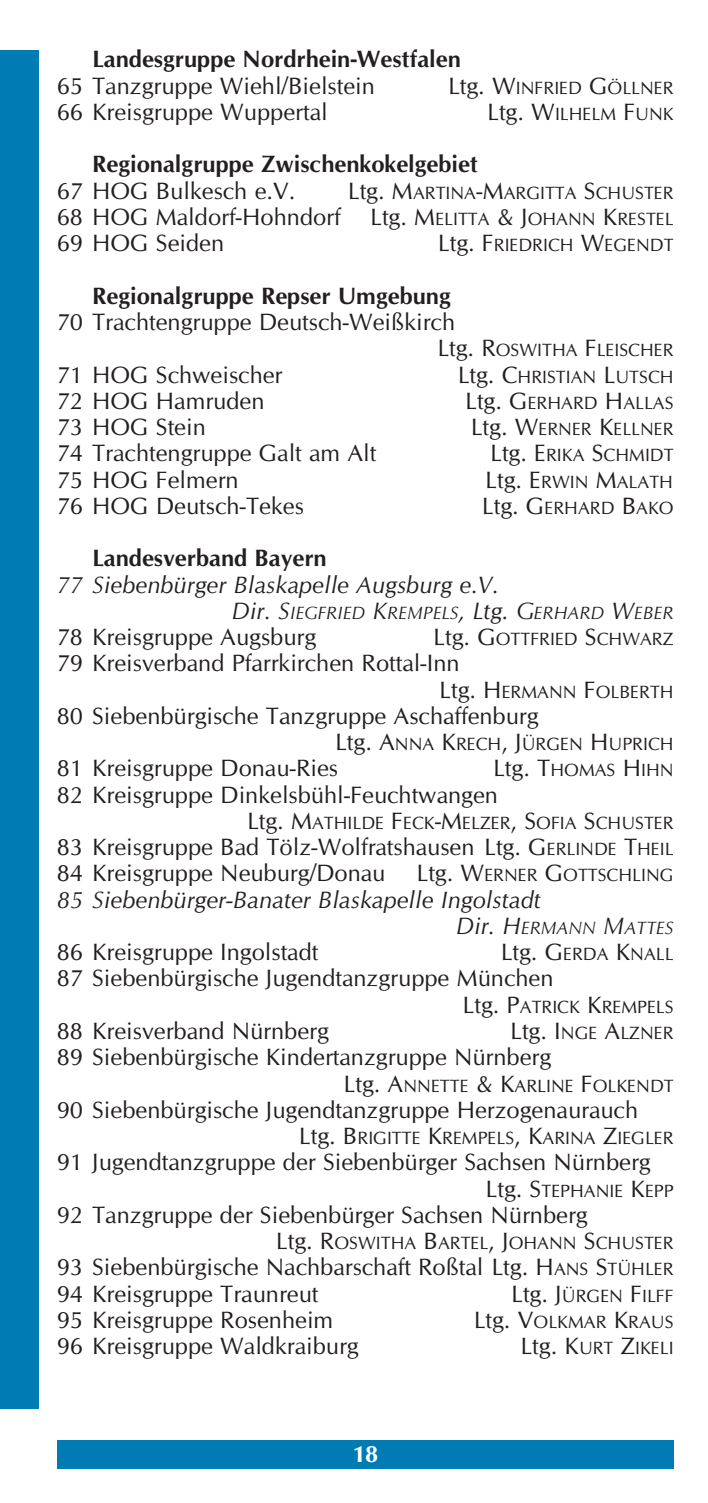
<style>
.page{position:relative;width:708px;height:1503px;background:#fff}
.page>*{position:absolute;margin:0;border:0;box-sizing:border-box;transform-origin:0 0}
.t1{font:23.75px/26.2px "CG Omega";color:#231f20}
.t2{font:700 23.75px "CG Omega";color:#231f20}
.t3{font:italic 23.75px "CG Omega";color:#231f20}
.t4{font:700 23.75px "CG Omega";color:#fff}
.t5{font:17.75px "CG Omega";color:#231f20}
.t6{font:italic 17.75px "CG Omega";color:#231f20}
.s1{font-size:23.75px}
.s2{font-size:17.75px}
</style>
<div class="page">
<div style="left:57px;top:1440px;width:616px;height:28px;background:#007bb4"></div>
<div style="left:0;top:50px;width:39px;height:1358px;background:#007bb4"></div>
<p class="t2" style="left:92px;top:50px;width:370px">Landesgruppe Nordrhein-Westfalen</p>
<p class="t1" style="left:57px;top:74px;width:319px">65 Tanzgruppe Wiehl/Bielstein</p>
<p class="t5" style="left:448px;top:80px;width:227px"><span class="s1">Ltg. W</span>INFRIED <span class="s1">G</span>ÖLLNER</p>
<p class="t1" style="left:57px;top:100px;width:272px">66 Kreisgruppe Wuppertal</p>
<p class="t5" style="left:487px;top:107px;width:188px"><span class="s1">Ltg. W</span>ILHELM <span class="s1">F</span>UNK</p>
<p class="t2" style="left:92px;top:155px;width:387px">Regionalgruppe Zwischenkokelgebiet</p>
<p class="t1" style="left:57px;top:179px;width:240px">67 HOG Bulkesch e.V.</p>
<p class="t5" style="left:348px;top:185px;width:327px"><span class="s1">Ltg. M</span>ARTINA<span class="s1">-M</span>ARGITTA <span class="s1">S</span>CHUSTER</p>
<p class="t1" style="left:57px;top:205px;width:618px">68 HOG Maldorf-Hohndorf Ltg. M<span class="s2">ELITTA</span> &amp; J<span class="s2">OHANN</span> K<span class="s2">RESTEL<br></span>69 HOG Seiden</p>
<p class="t5" style="left:438px;top:238px;width:237px"><span class="s1">Ltg. F</span>RIEDRICH <span class="s1">W</span>EGENDT</p>
<p class="t2" style="left:92px;top:286px;width:360px">Regionalgruppe Repser Umgebung</p>
<p class="t1" style="left:57px;top:310px;width:400px">70 Trachtengruppe Deutsch-Weißkirch</p>
<p class="t5" style="left:437px;top:343px;width:238px"><span class="s1">Ltg. R</span>OSWITHA <span class="s1">F</span>LEISCHER</p>
<p class="t1" style="left:57px;top:363px;width:227px">71 HOG Schweischer</p>
<p class="t5" style="left:457px;top:369px;width:217px"><span class="s1">Ltg. C</span>HRISTIAN <span class="s1">L</span>UTSCH</p>
<p class="t1" style="left:57px;top:389px;width:209px">72 HOG Hamruden</p>
<p class="t5" style="left:465px;top:395px;width:210px"><span class="s1">Ltg. G</span>ERHARD <span class="s1">H</span>ALLAS</p>
<p class="t1" style="left:57px;top:415px;width:151px">73 HOG Stein</p>
<p class="t5" style="left:470px;top:422px;width:204px"><span class="s1">Ltg. W</span>ERNER <span class="s1">K</span>ELLNER</p>
<p class="t1" style="left:57px;top:442px;width:321px">74 Trachtengruppe Galt am Alt</p>
<p class="t5" style="left:490px;top:448px;width:185px"><span class="s1">Ltg. E</span>RIKA <span class="s1">S</span>CHMIDT</p>
<p class="t1" style="left:57px;top:468px;width:183px">75 HOG Felmern</p>
<p class="t5" style="left:485px;top:474px;width:189px"><span class="s1">Ltg. E</span>RWIN <span class="s1">M</span>ALATH</p>
<p class="t1" style="left:57px;top:494px;width:249px">76 HOG Deutsch-Tekes</p>
<p class="t5" style="left:482px;top:500px;width:193px"><span class="s1">Ltg. G</span>ERHARD <span class="s1">B</span>AKO</p>
<p class="t2" style="left:92px;top:549px;width:236px">Landesverband Bayern</p>
<p class="t3" style="left:57px;top:575px;width:443px">77 Siebenbürger Blaskapelle Augsburg e.V.</p>
<p class="t6" style="left:231px;top:605px;width:443px"><span class="s1">Dir. S</span>IEGFRIED <span class="s1">K</span>REMPELS<span class="s1">, Ltg. G</span>ERHARD <span class="s1">W</span>EBER</p>
<p class="t1" style="left:57px;top:625px;width:261px">78 Kreisgruppe Augsburg</p>
<p class="t5" style="left:433px;top:632px;width:242px"><span class="s1">Ltg. G</span>OTTFRIED <span class="s1">S</span>CHWARZ</p>
<p class="t1" style="left:57px;top:652px;width:404px">79 Kreisverband Pfarrkirchen Rottal-Inn</p>
<p class="t5" style="left:439px;top:684px;width:236px"><span class="s1">Ltg. H</span>ERMANN <span class="s1">F</span>OLBERTH</p>
<p class="t1" style="left:57px;top:704px;width:483px">80 Siebenbürgische Tanzgruppe Aschaffenburg</p>
<p class="t5" style="left:335px;top:737px;width:340px"><span class="s1">Ltg. A</span>NNA <span class="s1">K</span>RECH<span class="s1">, J</span>ÜRGEN <span class="s1">H</span>UPRICH</p>
<p class="t1" style="left:57px;top:757px;width:283px">81 Kreisgruppe Donau-Ries</p>
<p class="t5" style="left:493px;top:763px;width:182px"><span class="s1">Ltg. T</span>HOMAS <span class="s1">H</span>IHN</p>
<p class="t1" style="left:57px;top:783px;width:443px">82 Kreisgruppe Dinkelsbühl-Feuchtwangen</p>
<p class="t5" style="left:247px;top:815px;width:428px"><span class="s1">Ltg. M</span>ATHILDE <span class="s1">F</span>ECK<span class="s1">-M</span>ELZER<span class="s1">, S</span>OFIA <span class="s1">S</span>CHUSTER</p>
<p class="t1" style="left:57px;top:835px;width:618px">83 Kreisgruppe Bad Tölz-Wolfratshausen Ltg. G<span class="s2">ERLINDE</span> T<span class="s2">HEIL<br></span>84 Kreisgruppe Neuburg/Donau</p>
<p class="t5" style="left:416px;top:868px;width:258px"><span class="s1">Ltg. W</span>ERNER <span class="s1">G</span>OTTSCHLING</p>
<p class="t3" style="left:57px;top:890px;width:485px">85 Siebenbürger-Banater Blaskapelle Ingolstadt</p>
<p class="t6" style="left:455px;top:920px;width:219px"><span class="s1">Dir. H</span>ERMANN <span class="s1">M</span>ATTES</p>
<p class="t1" style="left:57px;top:940px;width:263px">86 Kreisgruppe Ingolstadt</p>
<p class="t5" style="left:500px;top:947px;width:174px"><span class="s1">Ltg. G</span>ERDA <span class="s1">K</span>NALL</p>
<p class="t1" style="left:57px;top:967px;width:498px">87 Siebenbürgische Jugendtanzgruppe München</p>
<p class="t5" style="left:462px;top:999px;width:212px"><span class="s1">Ltg. P</span>ATRICK <span class="s1">K</span>REMPELS</p>
<p class="t1" style="left:57px;top:1019px;width:274px">88 Kreisverband Nürnberg</p>
<p class="t5" style="left:510px;top:1025px;width:165px"><span class="s1">Ltg. I</span>NGE <span class="s1">A</span>LZNER</p>
<p class="t1" style="left:57px;top:1045px;width:496px">89 Siebenbürgische Kindertanzgruppe Nürnberg</p>
<p class="t5" style="left:343px;top:1078px;width:331px"><span class="s1">Ltg. A</span>NNETTE <span class="s1">&amp; K</span>ARLINE <span class="s1">F</span>OLKENDT</p>
<p class="t1" style="left:57px;top:1098px;width:583px">90 Siebenbürgische Jugendtanzgruppe Herzogenaurauch</p>
<p class="t5" style="left:299px;top:1130px;width:376px"><span class="s1">Ltg. B</span>RIGITTE <span class="s1">K</span>REMPELS<span class="s1">, K</span>ARINA <span class="s1">Z</span>IEGLER</p>
<p class="t1" style="left:57px;top:1150px;width:595px">91 Jugendtanzgruppe der Siebenbürger Sachsen Nürnberg</p>
<p class="t5" style="left:485px;top:1183px;width:189px"><span class="s1">Ltg. S</span>TEPHANIE <span class="s1">K</span>EPP</p>
<p class="t1" style="left:57px;top:1203px;width:532px">92 Tanzgruppe der Siebenbürger Sachsen Nürnberg</p>
<p class="t5" style="left:276px;top:1235px;width:399px"><span class="s1">Ltg. R</span>OSWITHA <span class="s1">B</span>ARTEL<span class="s1">, J</span>OHANN <span class="s1">S</span>CHUSTER</p>
<p class="t1" style="left:57px;top:1255px;width:618px">93 Siebenbürgische Nachbarschaft Roßtal Ltg. H<span class="s2">ANS</span> S<span class="s2">TÜHLER<br></span>94 Kreisgruppe Traunreut</p>
<p class="t5" style="left:511px;top:1288px;width:164px"><span class="s1">Ltg. J</span>ÜRGEN <span class="s1">F</span>ILFF</p>
<p class="t1" style="left:57px;top:1308px;width:278px">95 Kreisgruppe Rosenheim</p>
<p class="t5" style="left:473px;top:1314px;width:201px"><span class="s1">Ltg. V</span>OLKMAR <span class="s1">K</span>RAUS</p>
<p class="t1" style="left:57px;top:1334px;width:303px">96 Kreisgruppe Waldkraiburg</p>
<p class="t5" style="left:520px;top:1340px;width:155px"><span class="s1">Ltg. K</span>URT <span class="s1">Z</span>IKELI</p>
<p class="t4" style="left:352px;top:1444px;width:28px">18</p>
</div>
